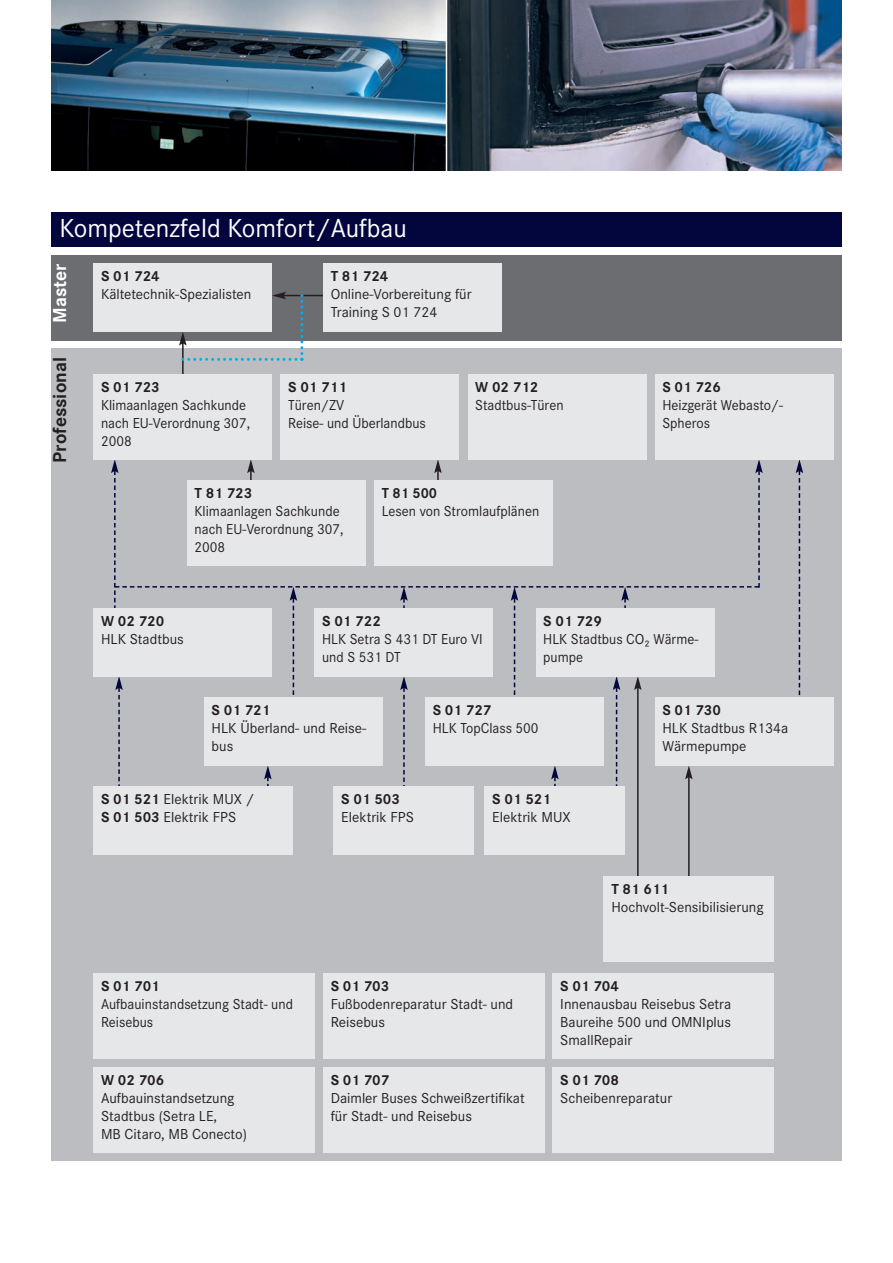
<style>
.page{position:relative;width:893px;height:1263px;background:#fff}
.page>*{position:absolute;margin:0;border:0;box-sizing:border-box;transform-origin:0 0}
.t1{font:27px "Daimler CS Pro";color:#fff}
.t2{font:700 19.5px "Daimler CS Pro";color:#231f20}
.t3{font:700 19.5px "Daimler CS Pro";color:#fff}
.t4{font:15px/18px "Daimler CS Pro";color:#231f20}
.t5{font:15px/18px "Daimler CS Pro";color:#231f20;scale:.96 1}
.t6{font:700 15px "Daimler CS Pro";color:#231f20}
.t7{font:700 15px "Daimler CS Pro";color:#231f20;scale:.96 1}
.s1{font-weight:700}
</style>
<div class="page">
<img style="left:51px;top:0;width:395px;height:170px">
<img style="left:447px;top:0;width:395px;height:170px">
<div style="left:51px;top:213px;width:791px;height:34px;background:#02063d"></div>
<div style="left:51px;top:255px;width:791px;height:85px;background:#6c6d70"></div>
<div style="left:51px;top:349px;width:791px;height:812px;background:#bcbdc0"></div>
<hr style="left:182px;top:343px;width:2px;height:52px;background:#231f20">
<hr style="left:283px;top:295px;width:70px;height:1px;background:#231f20">
<hr style="left:637px;top:687px;width:2px;height:191px;background:#231f20">
<hr style="left:688px;top:777px;width:2px;height:112px;background:#231f20">
<svg style="left:111px;top:459px;width:652px;height:360px"></svg>
<svg style="left:796px;top:459px;width:7px;height:237px"></svg>
<div style="left:94px;top:264px;width:178px;height:68px;background:#e6e7e9"></div>
<div style="left:94px;top:374px;width:178px;height:85px;background:#e6e7e9"></div>
<div style="left:323px;top:264px;width:179px;height:68px;background:#e6e7e9"></div>
<div style="left:468px;top:374px;width:178px;height:85px;background:#e6e7e9"></div>
<div style="left:281px;top:374px;width:178px;height:85px;background:#e6e7e9"></div>
<div style="left:655px;top:374px;width:178px;height:85px;background:#e6e7e9"></div>
<div style="left:374px;top:480px;width:179px;height:86px;background:#e6e7e9"></div>
<div style="left:187px;top:480px;width:179px;height:86px;background:#e6e7e9"></div>
<div style="left:94px;top:608px;width:178px;height:68px;background:#e6e7e9"></div>
<div style="left:204px;top:697px;width:179px;height:68px;background:#e6e7e9"></div>
<div style="left:315px;top:608px;width:178px;height:68px;background:#e6e7e9"></div>
<div style="left:425px;top:697px;width:179px;height:68px;background:#e6e7e9"></div>
<div style="left:536px;top:608px;width:178px;height:68px;background:#e6e7e9"></div>
<div style="left:94px;top:787px;width:199px;height:68px;background:#e6e7e9"></div>
<div style="left:334px;top:787px;width:140px;height:68px;background:#e6e7e9"></div>
<div style="left:485px;top:787px;width:140px;height:68px;background:#e6e7e9"></div>
<div style="left:604px;top:876px;width:170px;height:85px;background:#e6e7e9"></div>
<div style="left:94px;top:974px;width:221px;height:85px;background:#e6e7e9"></div>
<div style="left:323px;top:974px;width:221px;height:85px;background:#e6e7e9"></div>
<div style="left:553px;top:974px;width:221px;height:85px;background:#e6e7e9"></div>
<div style="left:94px;top:1067px;width:221px;height:85px;background:#e6e7e9"></div>
<div style="left:323px;top:1067px;width:221px;height:85px;background:#e6e7e9"></div>
<div style="left:553px;top:1067px;width:221px;height:85px;background:#e6e7e9"></div>
<div style="left:655px;top:697px;width:178px;height:68px;background:#e6e7e9"></div>
<svg style="left:179px;top:292px;width:124px;height:69px"></svg>
<p class="t1" style="left:60px;top:219px;width:349px">Kompetenzfeld Komfort/Aufbau</p>
<p class="t6" style="left:101px;top:271px;width:60px">S 01 724</p>
<p class="t4" style="left:101px;top:287px;width:152px">Kältetechnik-Spezialisten</p>
<p class="t3" style="left:53px;top:323px;width:61px;rotate:-90deg">Master</p>
<p class="t6" style="left:331px;top:271px;width:59px">T 81 724</p>
<p class="t4" style="left:331px;top:287px;width:142px">Online-Vorbereitung für<br>Training S 01 724</p>
<p class="t2" style="left:53px;top:462px;width:107px;rotate:-90deg">Professional</p>
<p class="t6" style="left:101px;top:382px;width:60px">S 01 723</p>
<p class="t5" style="left:101px;top:397px;width:153px">Klimaanlagen Sachkunde</p>
<p class="t5" style="left:101px;top:415px;width:157px">nach EU-Verordnung 307,</p>
<p class="t5" style="left:101px;top:433px;width:33px">2008</p>
<p class="t6" style="left:288px;top:382px;width:60px">S 01 711</p>
<p class="t5" style="left:288px;top:397px;width:145px">Türen/ZV<br>Reise- und Überlandbus</p>
<p class="t6" style="left:475px;top:382px;width:65px">W 02 712</p>
<p class="t5" style="left:475px;top:397px;width:94px">Stadtbus-Türen</p>
<p class="t6" style="left:195px;top:488px;width:59px">T 81 723</p>
<p class="t5" style="left:195px;top:504px;width:157px">Klimaanlagen Sachkunde nach EU-Verordnung 307,<br>2008</p>
<p class="t7" style="left:382px;top:488px;width:59px">T 81 500</p>
<p class="t5" style="left:382px;top:504px;width:166px">Lesen von Stromlaufplänen</p>
<p class="t6" style="left:662px;top:382px;width:60px">S 01 726</p>
<p class="t5" style="left:662px;top:397px;width:127px">Heizgerät Webasto/ -<br>Spheros</p>
<p class="t6" style="left:101px;top:616px;width:65px">W 02 720</p>
<p class="t4" style="left:101px;top:631px;width:84px">HLK Stadtbus</p>
<p class="t6" style="left:322px;top:616px;width:60px">S 01 722</p>
<p class="t5" style="left:322px;top:631px;width:169px">HLK Setra S 431 DT Euro VI und S 531 DT</p>
<p class="t6" style="left:543px;top:616px;width:60px">S 01 729</p>
<p class="t5" style="left:543px;top:631px;width:163px">HLK Stadtbus CO₂ Wärme&shy;pumpe</p>
<p class="t6" style="left:212px;top:705px;width:60px">S 01 721</p>
<p class="t4" style="left:212px;top:720px;width:156px">HLK Überland- und Reise&shy;bus</p>
<p class="t6" style="left:433px;top:705px;width:60px">S 01 727</p>
<p class="t5" style="left:433px;top:720px;width:112px">HLK TopClass 500</p>
<p class="t6" style="left:662px;top:705px;width:60px">S 01 730</p>
<p class="t4" style="left:662px;top:720px;width:127px">HLK Stadtbus R134a<br>Wärmepumpe</p>
<p class="t4" style="left:101px;top:792px;width:155px"><span class="s1">S 01 521</span> Elektrik MUX /</p>
<p class="t4" style="left:101px;top:810px;width:137px"><span class="s1">S 01 503</span> Elektrik FPS</p>
<p class="t6" style="left:101px;top:981px;width:60px">S 01 701</p>
<p class="t5" style="left:101px;top:997px;width:202px">Aufbauinstandsetzung Stadt- und<br>Reisebus</p>
<p class="t6" style="left:101px;top:1075px;width:65px">W 02 706</p>
<p class="t4" style="left:101px;top:1090px;width:135px">Aufbauinstandsetzung</p>
<p class="t4" style="left:101px;top:1108px;width:118px">Stadtbus (Setra LE,</p>
<p class="t4" style="left:101px;top:1126px;width:147px">MB Citaro, MB Conecto)</p>
<p class="t6" style="left:341px;top:794px;width:60px">S 01 503</p>
<p class="t4" style="left:341px;top:810px;width:74px">Elektrik FPS</p>
<p class="t6" style="left:492px;top:794px;width:60px">S 01 521</p>
<p class="t4" style="left:492px;top:810px;width:80px">Elektrik MUX</p>
<p class="t6" style="left:611px;top:883px;width:59px">T 81 611</p>
<p class="t4" style="left:611px;top:899px;width:154px">Hochvolt-Sensibilisierung</p>
<p class="t6" style="left:331px;top:981px;width:60px">S 01 703</p>
<p class="t4" style="left:331px;top:997px;width:184px">Fußbodenreparatur Stadt- und<br>Reisebus</p>
<p class="t6" style="left:331px;top:1075px;width:60px">S 01 707</p>
<p class="t4" style="left:331px;top:1090px;width:196px">Daimler Buses Schweißzertifikat für Stadt- und Reisebus</p>
<p class="t6" style="left:560px;top:981px;width:60px">S 01 704</p>
<p class="t4" style="left:560px;top:997px;width:173px;text-align:justify">Innenausbau Reisebus Setra Baureihe 500 und OMNIplus SmallRepair</p>
<p class="t6" style="left:560px;top:1075px;width:60px">S 01 708</p>
<p class="t4" style="left:560px;top:1090px;width:113px">Scheibenreparatur</p>
</div>
